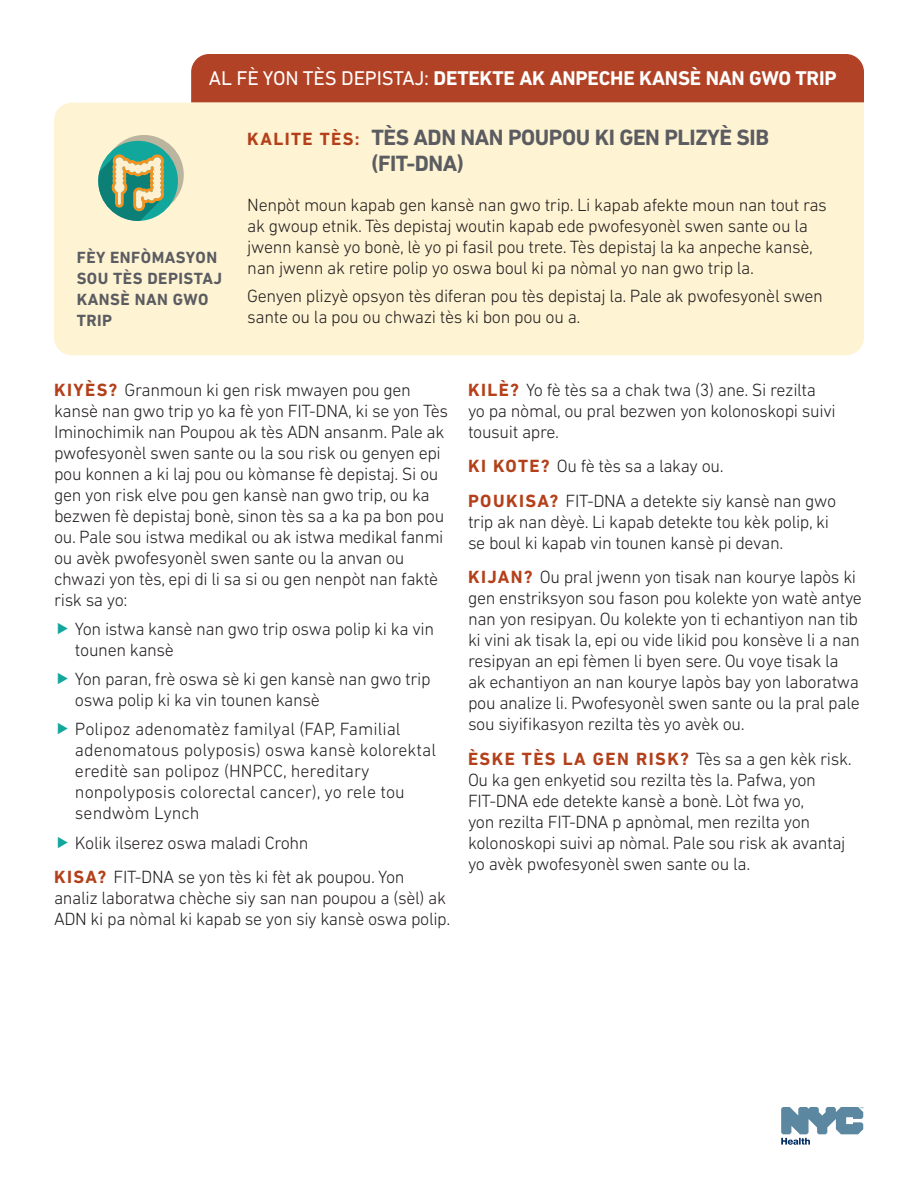
<style>
.page{position:relative;width:918px;height:1188px;background:#fff}
.page>*{position:absolute;margin:0;border:0;box-sizing:border-box;transform-origin:0 0}
.BODY{font:700 22.5px/25.5px "DIN Next LT Pro";letter-spacing:-.02em;color:#5a5c61}
.BODY-2{font:700 20.25px "DIN Next LT Pro";letter-spacing:-.01em;color:#fff}
.BODY-3{font:300 18px/21px "DIN Next LT Pro";letter-spacing:-.02em;color:#231f20}
.BULLETS{font:300 18px/21px "DIN Next LT Pro";letter-spacing:-.005em;color:#231f20}
.t1{font:700 16.5px/21px "DIN Next LT Pro";letter-spacing:.03em;color:#5a5c61}
.s1{font-weight:400}
.s2{font-size:18px;color:#b3401a}
.s3{font-weight:700;color:#b3401a}
</style>
<div class="page">
<svg style="left:781px;top:1107px;width:82px;height:38px"></svg>
<div style="left:191px;top:54px;width:673px;height:49px;background:#b24225"></div>
<div style="left:54px;top:103px;width:810px;height:252px;background:#fef3d2"></div>
<svg style="left:104px;top:135px;width:80px;height:80px"></svg>
<div style="left:98px;top:141px;width:80px;height:79px;background:#12a79d;border-radius:50%"></div>
<svg style="left:98px;top:154px;width:66px;height:66px;background:#8dae88"></svg>
<p class="BODY-2" style="left:209px;top:66px;width:629px"><span class="s1">AL FÈ YON TÈS DEPISTAJ:</span> DETEKTE AK ANPECHE KANSÈ NAN GWO TRIP</p>
<p class="t1" style="left:77px;top:247px;width:147px">FÈY ENFÒMASYON<br>SOU TÈS DEPISTAJ<br>KANSÈ NAN GWO<br>TRIP</p>
<p class="BODY" style="left:371px;top:125px;width:399px;text-indent:-124px"><span class="s2">KALITE TÈS:</span> TÈS ADN NAN POUPOU KI GEN PLIZYÈ SIB (FIT-DNA)</p>
<p class="BODY-3" style="left:247px;top:194px;width:581px">Nenpòt moun kapab gen kansè nan gwo trip. Li kapab afekte moun nan tout ras ak gwoup etnik. Tès depistaj woutin kapab ede pwofesyonèl swen sante ou la jwenn kansè yo bonè, lè yo pi fasil pou trete. Tès depistaj la ka anpeche kansè, nan jwenn ak retire polip yo oswa boul ki pa nòmal yo nan gwo trip la.</p>
<p class="BODY-3" style="left:247px;top:285px;width:577px">Genyen plizyè opsyon tès diferan pou tès depistaj la. Pale ak pwofesyonèl swen sante ou la pou ou chwazi tès ki bon pou ou a.</p>
<p class="BODY-3" style="left:54px;top:379px;width:396px"><span class="s3">KIYÈS?</span> Granmoun ki gen risk mwayen pou gen kansè nan gwo trip yo ka fè yon FIT-DNA, ki se yon Tès Iminochimik nan Poupou ak tès ADN ansanm. Pale ak pwofesyonèl swen sante ou la sou risk ou genyen epi pou konnen a ki laj pou ou kòmanse fè depistaj. Si ou gen yon risk elve pou gen kansè nan gwo trip, ou ka bezwen fè depistaj bonè, sinon tès sa a ka pa bon pou ou. Pale sou istwa medikal ou ak istwa medikal fanmi ou avèk pwofesyonèl swen sante ou la anvan ou chwazi yon tès, epi di li sa si ou gen nenpòt nan faktè risk sa yo:</p>
<p class="BULLETS" style="left:75px;top:618px;width:361px">Yon istwa kansè nan gwo trip oswa polip ki ka vin tounen kansè</p>
<p class="BULLETS" style="left:75px;top:668px;width:357px">Yon paran, frè oswa sè ki gen kansè nan gwo trip oswa polip ki ka vin tounen kansè</p>
<p class="BULLETS" style="left:75px;top:719px;width:363px">Polipoz adenomatèz familyal (FAP, Familial adenomatous polyposis) oswa kansè kolorektal ereditè san polipoz (HNPCC, hereditary nonpolyposis colorectal cancer), yo rele tou sendwòm Lynch</p>
<p class="BULLETS" style="left:75px;top:832px;width:235px">Kolik ilserez oswa maladi Crohn</p>
<p class="BODY-3" style="left:54px;top:866px;width:398px"><span class="s3">KISA?</span> FIT-DNA se yon tès ki fèt ak poupou. Yon analiz laboratwa chèche siy san nan poupou a (sèl) ak<br>ADN ki pa nòmal ki kapab se yon siy kansè oswa polip.</p>
<p class="BODY-3" style="left:468px;top:379px;width:369px"><span class="s3">KILÈ?</span> Yo fè tès sa a chak twa (3) ane. Si rezilta yo pa nòmal, ou pral bezwen yon kolonoskopi suivi tousuit apre.</p>
<p class="BODY-3" style="left:468px;top:455px;width:257px"><span class="s3">KI KOTE?</span> Ou fè tès sa a lakay ou.</p>
<p class="BODY-3" style="left:468px;top:490px;width:370px"><span class="s3">POUKISA?</span> FIT-DNA a detekte siy kansè nan gwo trip ak nan dèyè. Li kapab detekte tou kèk polip, ki se boul ki kapab vin tounen kansè pi devan.</p>
<p class="BODY-3" style="left:468px;top:566px;width:395px"><span class="s3">KIJAN?</span> Ou pral jwenn yon tisak nan kourye lapòs ki gen enstriksyon sou fason pou kolekte yon watè antye nan yon resipyan. Ou kolekte yon ti echantiyon nan tib ki vini ak tisak la, epi ou vide likid pou konsève li a nan resipyan an epi fèmen li byen sere. Ou voye tisak la<br>ak echantiyon an nan kourye lapòs bay yon laboratwa pou analize li. Pwofesyonèl swen sante ou la pral pale sou siyifikasyon rezilta tès yo avèk ou.</p>
<p class="BODY-3" style="left:468px;top:748px;width:385px"><span class="s3">ÈSKE TÈS LA GEN RISK?</span> Tès sa a gen kèk risk.<br>Ou ka gen enkyetid sou rezilta tès la. Pafwa, yon FIT-DNA ede detekte kansè a bonè. Lòt fwa yo,<br>yon rezilta FIT-DNA p apnòmal, men rezilta yon kolonoskopi suivi ap nòmal. Pale sou risk ak avantaj yo avèk pwofesyonèl swen sante ou la.</p>
</div>
